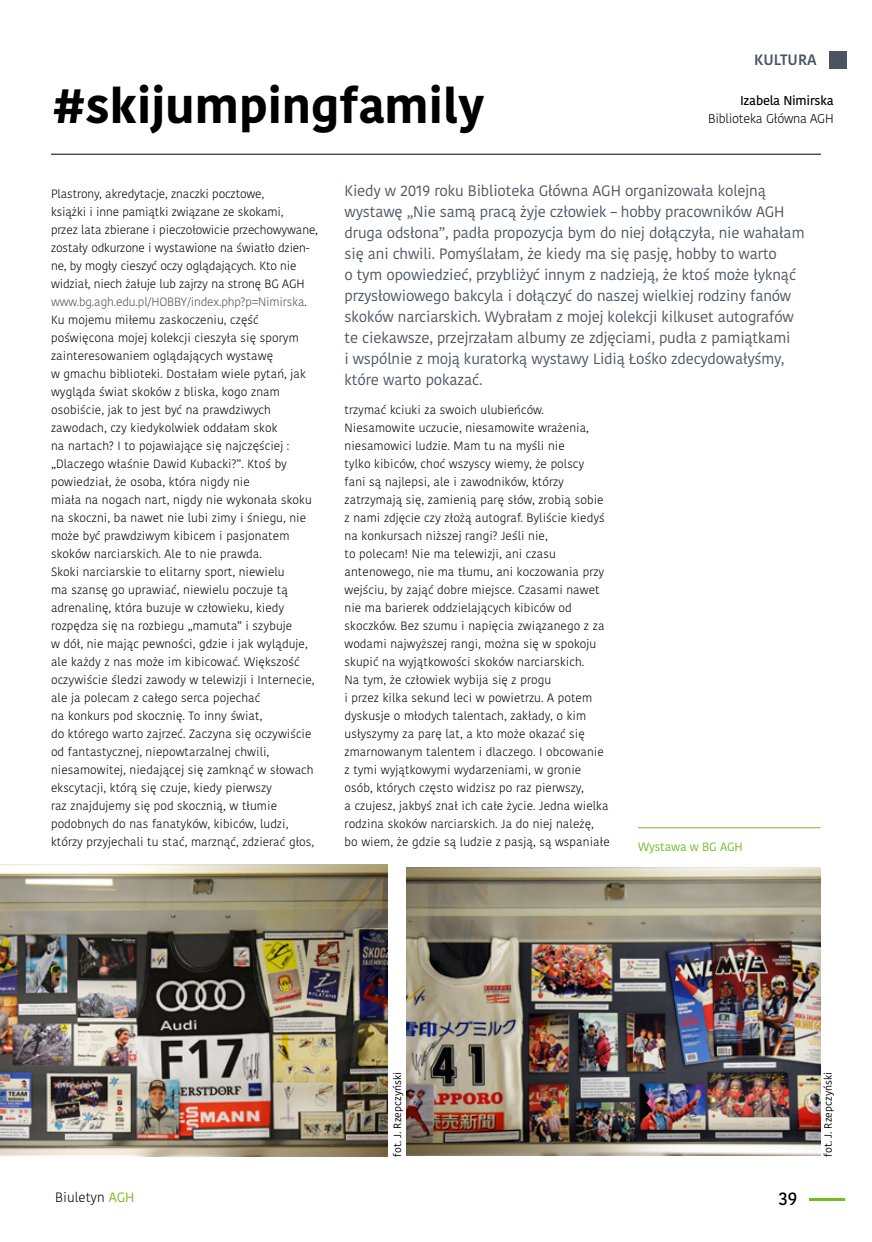
<style>
.page{position:relative;width:872px;height:1242px;background:#fff}
.page>*{position:absolute;margin:0;border:0;box-sizing:border-box;transform-origin:0 0}
.tytul{font:700 48px "Kohinoor Bangla";color:#000}
.t1{font:500 18px "Kohinoor Bangla";color:#000}
.lead{font:15px/21px "Kohinoor Bangla";letter-spacing:-.01em;color:#4b545f}
.t2{font:600 15px "Kohinoor Bangla";color:#4b545f}
.t3{font:300 13.5px "Kohinoor Bangla";color:#000}
.autor{font:300 12.75px "Kohinoor Bangla";letter-spacing:-.02em;color:#000}
.autor-2{font:500 12.75px "Kohinoor Bangla";letter-spacing:-.02em;color:#000}
.text{font:300 12px/18px "Kohinoor Bangla";letter-spacing:.005em;color:#000}
.zdjecie{font:12px "Kohinoor Bangla";letter-spacing:-.01em;color:#74bb23}
.auor_zdjecia{font:10.5px "Kohinoor Bangla";color:#000}
.s1{color:#4b545f}
.s2{font-weight:400;color:#74bb23}
</style>
<div class="page">
<hr style="left:809px;top:1198px;width:36px;height:3px;background:#74bb23">
<div style="left:829px;top:51px;width:17px;height:17px;background:#4b545f"></div>
<hr style="left:51px;top:154px;width:770px;height:1px;background:#000">
<hr style="left:638px;top:827px;width:182px;height:1px;background:#74bb23">
<img style="left:0;top:864px;width:387px;height:293px">
<img style="left:407px;top:867px;width:414px;height:288px">
<p class="t2" style="left:754px;top:47px;width:64px">KULTURA</p>
<p class="tytul" style="left:52px;top:64px;width:433px">#skijumpingfamily</p>
<p class="autor-2" style="left:740px;top:90px;width:95px">Izabela Nimirska</p>
<p class="autor" style="left:708px;top:109px;width:127px">Biblioteka Główna AGH</p>
<p class="text" style="left:51px;top:185px;width:268px">Plastrony, akredytacje, znaczki pocztowe,<br>książki i inne pamiątki związane ze skokami,<br>przez lata zbierane i pieczołowicie przechowywane, zostały odkurzone i wystawione na światło dzien&shy;ne, by mogły cieszyć oczy oglądających. Kto nie widział, niech żałuje lub zajrzy na stronę BG AGH <span class="s1">www.bg.agh.edu.pl/HOBBY/index.php?p=Nimirska</span>.</p>
<p class="text" style="left:51px;top:311px;width:265px">Ku mojemu miłemu zaskoczeniu, część poświęcona mojej kolekcji cieszyła się sporym zainteresowaniem oglądających wystawę<br>w gmachu biblioteki. Dostałam wiele pytań, jak wygląda świat skoków z bliska, kogo znam osobiście, jak to jest być na prawdziwych zawodach, czy kiedykolwiek oddałam skok<br>na nartach? I to pojawiające się najczęściej : „Dlaczego właśnie Dawid Kubacki?”. Ktoś by powiedział, że osoba, która nigdy nie<br>miała na nogach nart, nigdy nie wykonała skoku na skoczni, ba nawet nie lubi zimy i śniegu, nie może być prawdziwym kibicem i pasjonatem skoków narciarskich. Ale to nie prawda.<br>Skoki narciarskie to elitarny sport, niewielu<br>ma szansę go uprawiać, niewielu poczuje tą adrenalinę, która buzuje w człowieku, kiedy rozpędza się na rozbiegu „mamuta” i szybuje<br>w dół, nie mając pewności, gdzie i jak wyląduje, ale każdy z nas może im kibicować. Większość oczywiście śledzi zawody w telewizji i Internecie, ale ja polecam z całego serca pojechać<br>na konkurs pod skocznię. To inny świat,<br>do którego warto zajrzeć. Zaczyna się oczywiście od fantastycznej, niepowtarzalnej chwili, niesamowitej, niedającej się zamknąć w słowach ekscytacji, którą się czuje, kiedy pierwszy<br>raz znajdujemy się pod skocznią, w tłumie podobnych do nas fanatyków, kibiców, ludzi, którzy przyjechali tu stać, marznąć, zdzierać głos,</p>
<p class="lead" style="left:344px;top:180px;width:461px">Kiedy w 2019 roku Biblioteka Główna AGH organizowała kolejną wystawę „Nie samą pracą żyje człowiek – hobby pracowników AGH druga odsłona”, padła propozycja bym do niej dołączyła, nie wahałam się ani chwili. Pomyślałam, że kiedy ma się pasję, hobby to warto<br>o tym opowiedzieć, przybliżyć innym z nadzieją, że ktoś może łyknąć przysłowiowego bakcyla i dołączyć do naszej wielkiej rodziny fanów skoków narciarskich. Wybrałam z mojej kolekcji kilkuset autografów te ciekawsze, przejrzałam albumy ze zdjęciami, pudła z pamiątkami<br>i wspólnie z moją kuratorką wystawy Lidią Łośko zdecydowałyśmy, które warto pokazać.</p>
<p class="text" style="left:344px;top:401px;width:267px">trzymać kciuki za swoich ulubieńców.<br>Niesamowite uczucie, niesamowite wrażenia, niesamowici ludzie. Mam tu na myśli nie<br>tylko kibiców, choć wszyscy wiemy, że polscy<br>fani są najlepsi, ale i zawodników, którzy zatrzymają się, zamienią parę słów, zrobią sobie z nami zdjęcie czy złożą autograf. Byliście kiedyś na konkursach niższej rangi? Jeśli nie,<br>to polecam! Nie ma telewizji, ani czasu antenowego, nie ma tłumu, ani koczowania przy wejściu, by zająć dobre miejsce. Czasami nawet nie ma barierek oddzielających kibiców od skoczków. Bez szumu i napięcia związanego z za wodami najwyższej rangi, można się w spokoju skupić na wyjątkowości skoków narciarskich.<br>Na tym, że człowiek wybija się z progu<br>i przez kilka sekund leci w powietrzu. A potem dyskusje o młodych talentach, zakłady, o kim usłyszymy za parę lat, a kto może okazać się zmarnowanym talentem i dlaczego. I obcowanie z tymi wyjątkowymi wydarzeniami, w gronie osób, których często widzisz po raz pierwszy,<br>a czujesz, jakbyś znał ich całe życie. Jedna wielka rodzina skoków narciarskich. Ja do niej należę, bo wiem, że gdzie są ludzie z pasją, są wspaniałe</p>
<p class="zdjecie" style="left:638px;top:837px;width:106px">Wystawa w BG AGH</p>
<p class="auor_zdjecia" style="left:389px;top:1157px;width:87px;rotate:-90deg">fot. J. Rzepczyński</p>
<p class="auor_zdjecia" style="left:820px;top:1157px;width:87px;rotate:-90deg">fot. J. Rzepczyński</p>
<p class="t3" style="left:55px;top:1187px;width:81px">Biuletyn <span class="s2">AGH</span></p>
<h2 class="t1" style="left:778px;top:1184px;width:20px">39</h2>
</div>
